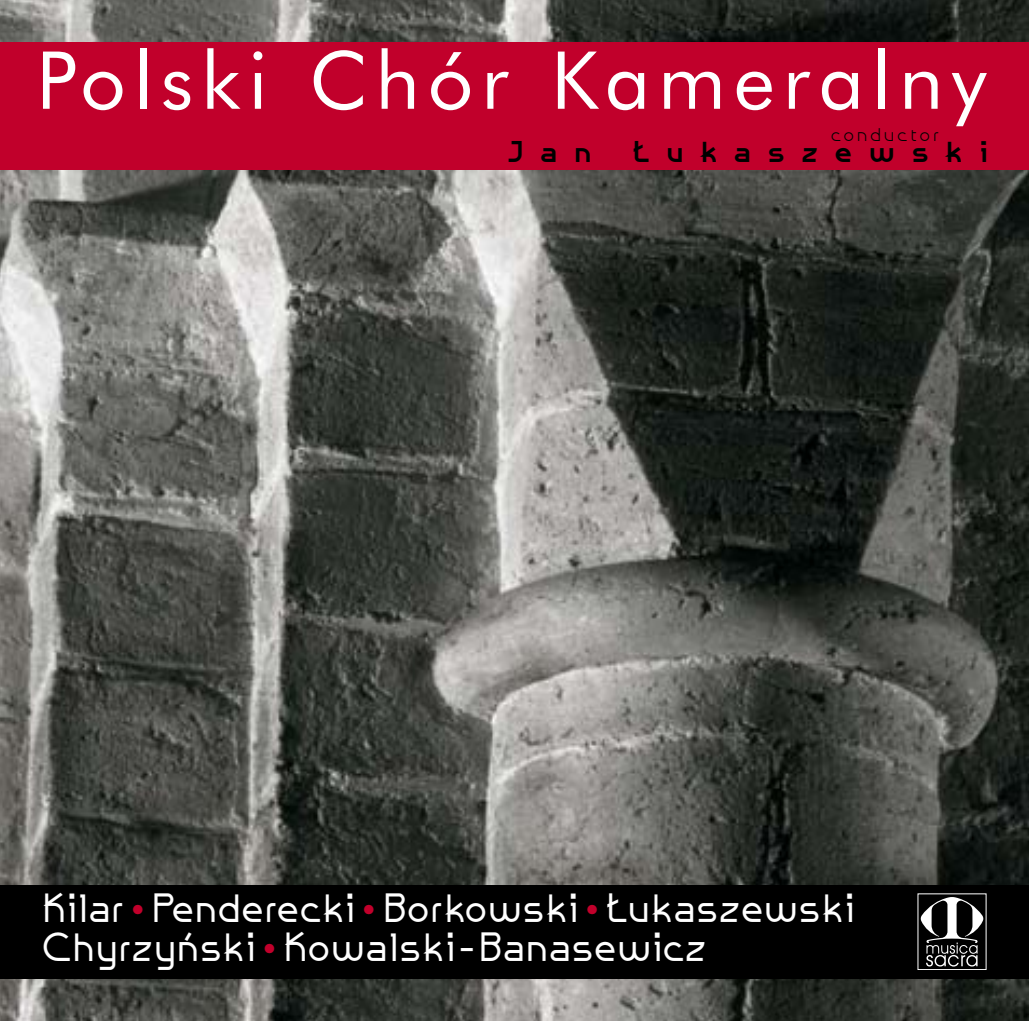
<style>
.page{position:relative;width:1029px;height:1021px;background:#fff}
.page>*{position:absolute;margin:0;border:0;box-sizing:border-box;transform-origin:0 0}
.t1{font:78px "Futura Bk PL";letter-spacing:.1em;color:#fff}
.t2{font:700 45px/39px "Galexica PL";color:#fff}
.t3{font:33px "Galexica X Bd PL";letter-spacing:.52em;color:#000}
.t4{font:21px "Galexica PL";letter-spacing:.12em;color:#000}
.s1{color:#c1002b}
</style>
<div class="page">
<img style="left:0;top:0;width:1029px;height:1020px">
<div style="left:0;top:885px;width:1029px;height:93px;background:#000"></div>
<div style="left:0;top:43px;width:1029px;height:127px;background:#c1002b"></div>
<svg style="left:921px;top:897px;width:62px;height:69px"></svg>
<p class="t1" style="left:36px;top:31px;width:952px">Polski Chór Kameralny</p>
<p class="t3" style="left:508px;top:133px;width:85px">Jan</p>
<p class="t3" style="left:634px;top:133px;width:356px">Łukaszewski</p>
<p class="t4" style="left:831px;top:123px;width:110px">conductor</p>
<p class="t2" style="left:43px;top:887px;width:814px">Kilar<span class="s1">•</span>Penderecki<span class="s1">•</span>Borkowski<span class="s1">•</span>Łukaszewski<br>Chyrzyński<span class="s1">•</span>Kowalski-Banasewicz</p>
</div>
